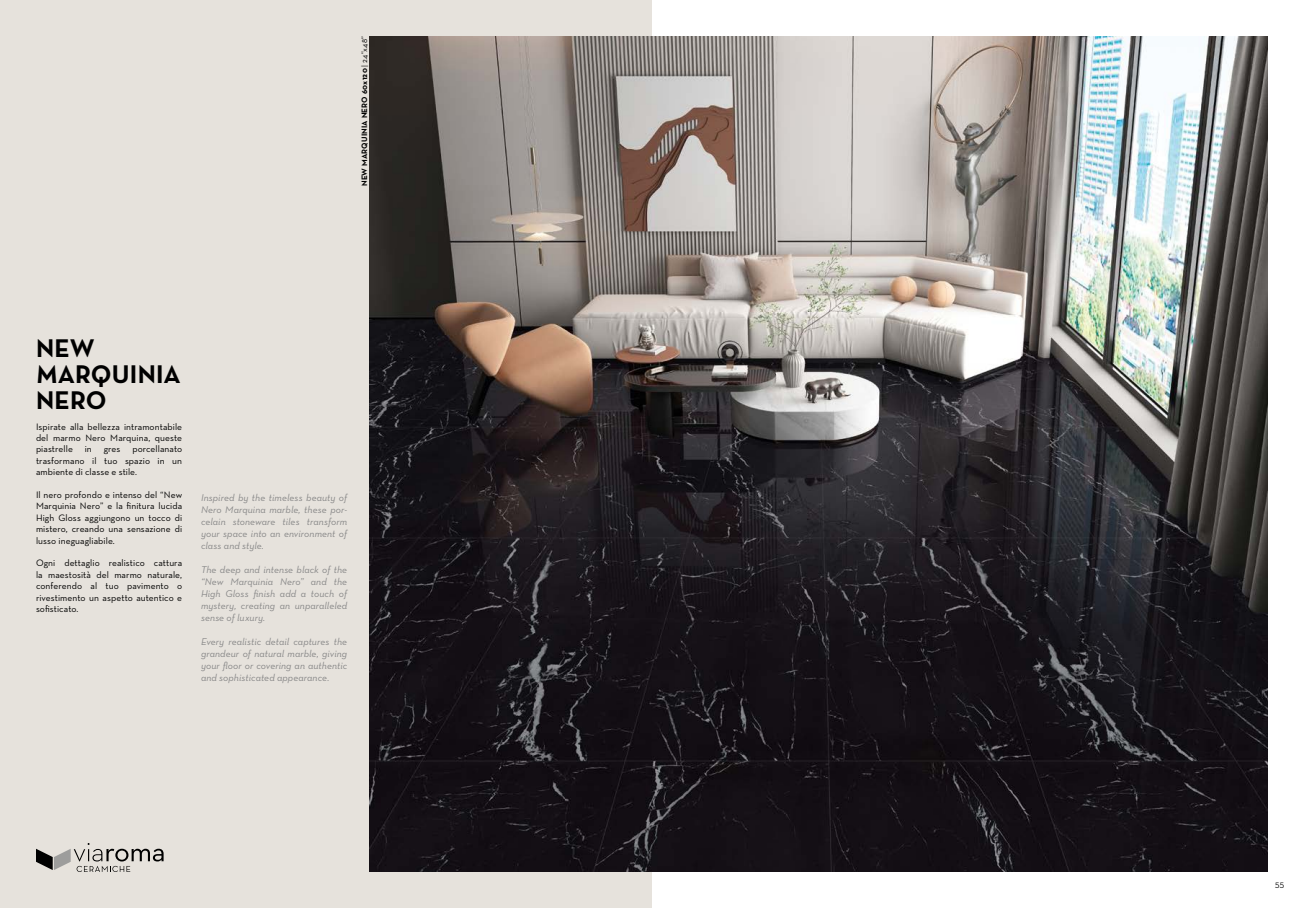
<style>
.page{position:relative;width:1304px;height:908px;background:#fff}
.page>*{position:absolute;margin:0;border:0;box-sizing:border-box;transform-origin:0 0}
.t1{font:26px/26px "Neutra Text Bold Alt";letter-spacing:.005em;color:#000}
.t2{font:italic 10px/12px "Neutra Text";letter-spacing:.005em;color:#878787;text-align:justify}
.t3{font:9.5px/11.4px "Neutra Text";letter-spacing:.01em;color:#000;text-align:justify}
.t4{font:700 8px "Neutra Text";letter-spacing:.03em;color:#000}
.t5{font:8px "Neutra Text Book Alt";color:#000}
.s1{font-weight:400}
</style>
<div class="page">
<div style="left:0;top:0;width:652px;height:907px;background:#e6e2dc"></div>
<img style="left:370px;top:36px;width:898px;height:835px">
<svg style="left:36px;top:843px;width:128px;height:28px"></svg>
<p class="t4" style="left:359px;top:186px;width:152px;rotate:-90deg">NEW MARQUINIA NERO 60x120 <span class="s1">| 24”x48”</span></p>
<h1 class="t1" style="left:36px;top:334px;width:146px">NEW<br>MARQUINIA<br>NERO</h1>
<p class="t3" style="left:36px;top:420px;width:148px">Ispirate alla bellezza intramontabile del marmo Nero Marquina, queste piastrelle</p>
<p class="t3" style="left:36px;top:443px;width:148px;text-indent:96px">porcellanato trasformano il tuo spazio in un ambiente di classe e stile.</p>
<p class="t3" style="left:36px;top:488px;width:148px">Il nero profondo e intenso del “New Marquinia Nero” e la finitura lucida High Gloss aggiungono un tocco di mistero, creando una sensazione di lusso ineguagliabile.</p>
<p class="t3" style="left:36px;top:557px;width:148px">Ogni dettaglio realistico cattura la maestosità del marmo naturale, conferendo al tuo pavimento o rivestimento un aspetto autentico e sofisticato.</p>
<p class="t3" style="left:85px;top:443px;width:9px">in</p>
<p class="t3" style="left:104px;top:443px;width:18px">gres</p>
<p class="t2" style="left:201px;top:491px;width:148px">Inspired by the timeless beauty of Nero Marquina marble, these por&shy;celain stoneware tiles transform your space into an environment of class and style.</p>
<p class="t2" style="left:201px;top:563px;width:148px">The deep and intense black of the “New Marquinia Nero” and the High Gloss finish add a touch of mystery, creating an unparalleled sense of luxury.</p>
<p class="t2" style="left:201px;top:635px;width:148px">Every realistic detail captures the grandeur of natural marble, giving your floor or covering an authentic and sophisticated appearance.</p>
<p class="t5" style="left:1275px;top:880px;width:11px">55</p>
</div>
